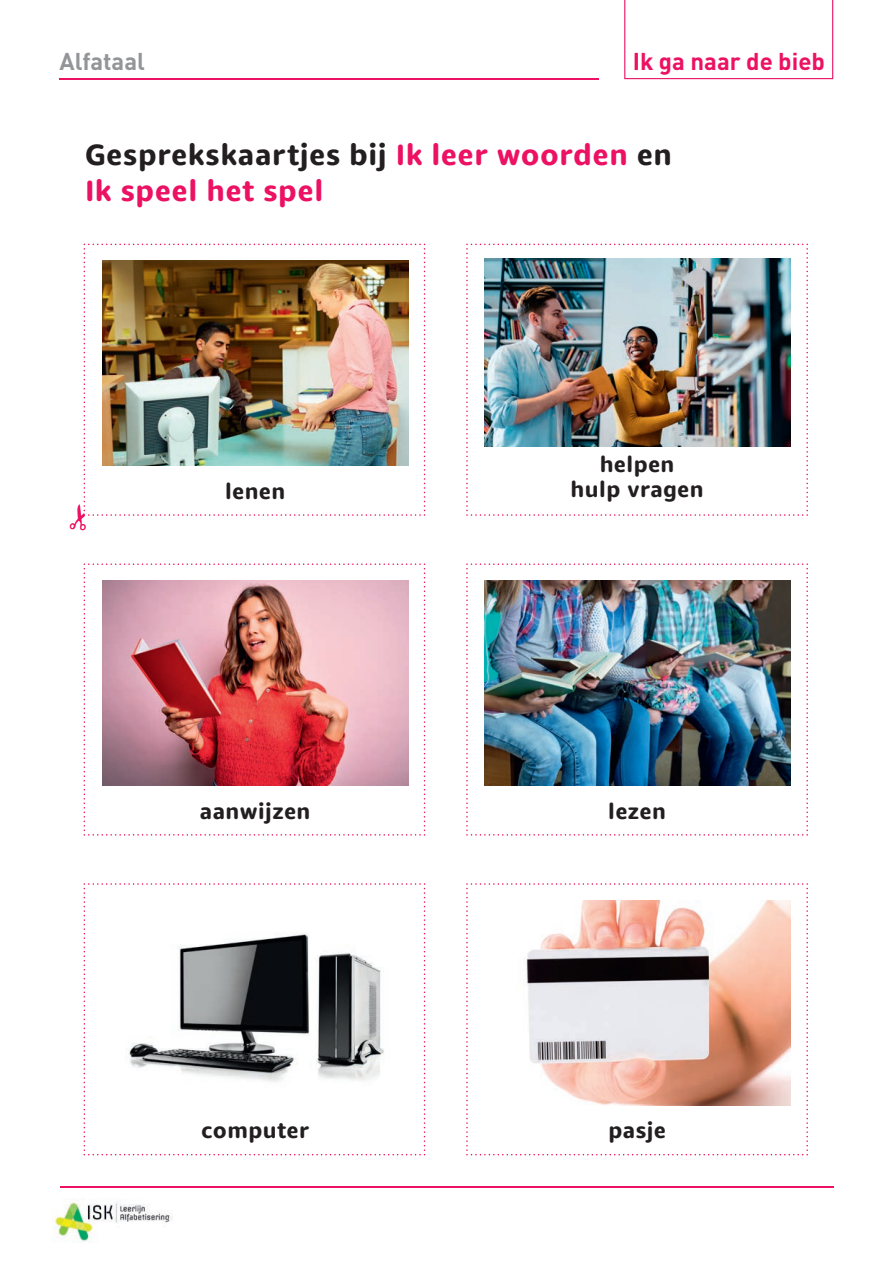
<style>
.page{position:relative;width:893px;height:1263px;background:#fff}
.page>*{position:absolute;margin:0;border:0;box-sizing:border-box;transform-origin:0 0}
.t1{font:700 30px/36px "Dita";letter-spacing:.02em;color:#ec1162}
.t2{font:700 24px "DIN";color:#ec1162}
.t3{font:700 24px "DIN";color:#939598}
.t4{font:700 22.5px/25.5px "Dita";letter-spacing:.02em;color:#231f20;text-align:center}
.s1{color:#231f20}
</style>
<div class="page">
<hr style="left:60px;top:1186px;width:773px;height:1px;background:#ec1162">
<img style="left:55px;top:1202px;width:118px;height:40px">
<hr style="left:60px;top:78px;width:539px;height:1px;background:#ec1162">
<svg style="left:624px;top:0;width:209px;height:79px"></svg>
<svg style="left:466px;top:244px;width:342px;height:272px"></svg>
<img style="left:484px;top:259px;width:306px;height:188px">
<svg style="left:84px;top:563px;width:341px;height:273px"></svg>
<svg style="left:84px;top:883px;width:341px;height:272px"></svg>
<svg style="left:466px;top:563px;width:342px;height:273px"></svg>
<svg style="left:466px;top:883px;width:342px;height:272px"></svg>
<img style="left:102px;top:580px;width:306px;height:205px">
<img style="left:102px;top:900px;width:306px;height:205px">
<img style="left:484px;top:580px;width:306px;height:205px">
<img style="left:484px;top:900px;width:306px;height:205px">
<img style="left:83px;top:244px;width:342px;height:272px">
<p class="t3" style="left:60px;top:46px;width:87px">Alfataal</p>
<p class="t2" style="left:633px;top:46px;width:194px">Ik ga naar de bieb</p>
<h1 class="t1" style="left:85px;top:137px;width:588px"><span class="s1">Gesprekskaartjes bij</span> Ik leer woorden <span class="s1">en<br></span>Ik speel het spel</h1>
<p class="t4" style="left:225px;top:478px;width:62px">lenen</p>
<p class="t4" style="left:200px;top:798px;width:112px">aanwijzen</p>
<p class="t4" style="left:201px;top:1118px;width:110px">computer</p>
<p class="t4" style="left:571px;top:451px;width:134px">helpen<br>hulp vragen</p>
<p class="t4" style="left:608px;top:798px;width:59px">lezen</p>
<p class="t4" style="left:608px;top:1118px;width:59px">pasje</p>
</div>
